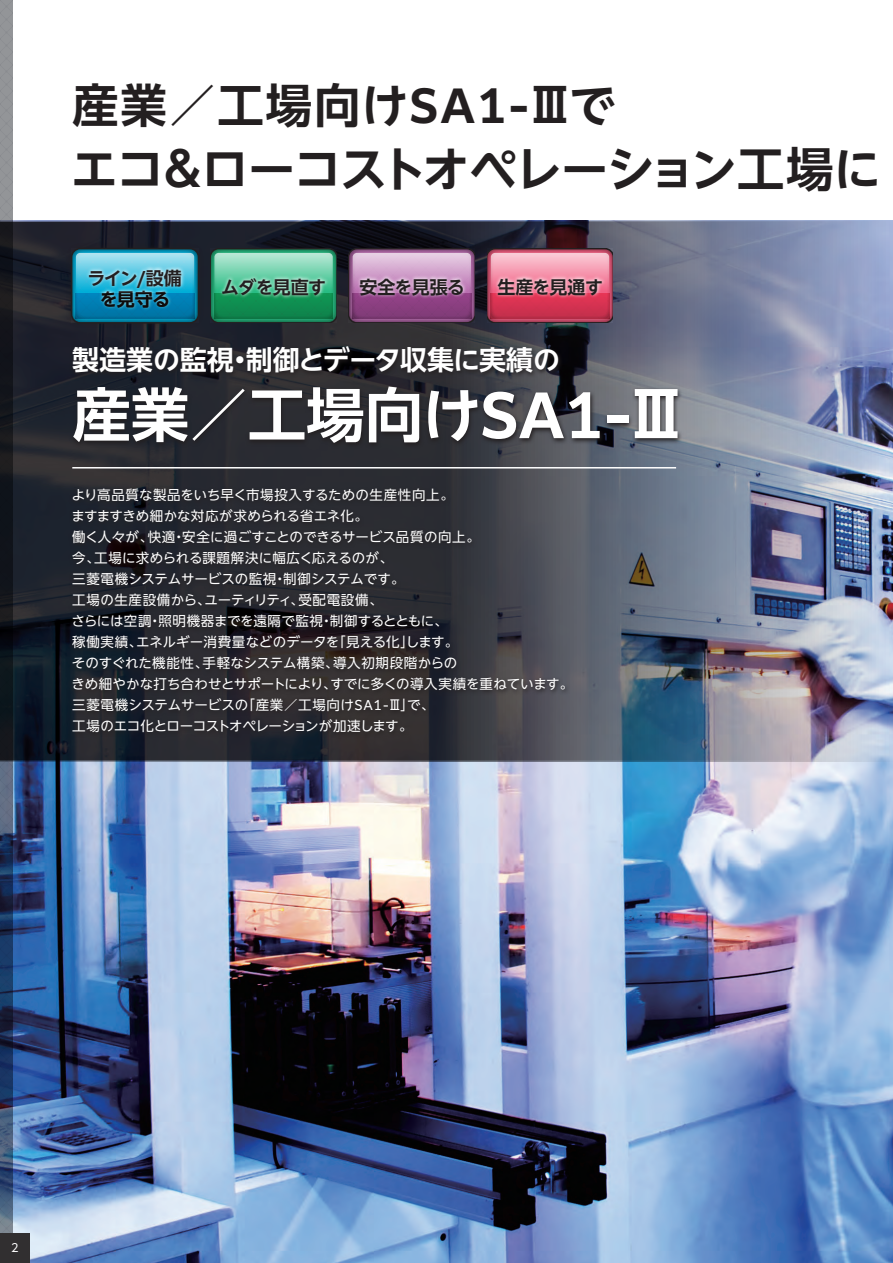
<style>
.page{position:relative;width:893px;height:1263px;background:#fff}
.page>*{position:absolute;margin:0;border:0;box-sizing:border-box;transform-origin:0 0}
.t1{font:700 58.5px "UD Shin Go NT Pro De";color:#fff}
.t2{font:700 47.25px "UD Shin Go NT Pro De";letter-spacing:-.025em;color:#231f20}
.t3{font:700 46.5px "UD Shin Go NT Pro De";letter-spacing:.04em;color:#231f20}
.t4{font:700 27px "UD Shin Go NT Pro De";letter-spacing:-.01em;color:#fff}
.t5{font:700 18px/21px "UD Shin Go NT Pro De";letter-spacing:-.045em;color:#231f20;text-align:center}
.t6{font:13.5px/21px "UD Shin Go NT Pro";letter-spacing:.005em;color:#fff}
.t7{font:11.25px "UD Shin Go Pro";color:#fff}
.s1{font-family:"Clarimo UDPE";font-weight:600}
.s2{font-family:"Clarimo UDPE";font-weight:600;font-size:61.5px}
.s3{font-size:61.5px}
.s4{font-family:"Clarimo UDPE"}
</style>
<div class="page">
<img style="left:0;top:0;width:893px;height:1263px">
<hr style="left:72px;top:467px;width:604px;height:1px;background:#fff">
<svg style="left:69px;top:344px;width:613px;height:105px;background:#303136"></svg>
<svg style="left:69px;top:486px;width:501px;height:252px;background:#2d2d33"></svg>
<svg style="left:211px;top:249px;width:125px;height:74px;background:#4da983"></svg>
<img style="left:216px;top:272px;width:115px;height:34px">
<div style="left:67px;top:244px;width:137px;height:84px;background:#231f20;opacity:.5"></div>
<svg style="left:72px;top:249px;width:126px;height:74px"></svg>
<div style="left:71px;top:248px;width:128px;height:76px;border:2px solid #231f20;border-radius:9px"></div>
<svg style="left:76px;top:253px;width:118px;height:66px;background:#4eb4d4"></svg>
<svg style="left:349px;top:249px;width:126px;height:74px;background:#a776a0"></svg>
<img style="left:354px;top:273px;width:116px;height:33px">
<svg style="left:487px;top:249px;width:126px;height:74px;background:#d16c82"></svg>
<img style="left:492px;top:273px;width:116px;height:33px">
<div style="left:0;top:1233px;width:30px;height:30px;background:#312f30"></div>
<h3 class="t3" style="left:72px;top:68px;width:545px">産業／工場向け<span class="s1">SA1-</span>Ⅲで</h3>
<h2 class="t2" style="left:71px;top:131px;width:812px">エコ＆ローコストオペレーション工場に</h2>
<h3 class="t5" style="left:88px;top:267px;width:96px">ライン<span class="s1">/</span>設備を見守る</h3>
<h3 class="t5" style="left:360px;top:276px;width:107px">安全を見張る</h3>
<h3 class="t5" style="left:497px;top:276px;width:107px">生産を見通す</h3>
<h3 class="t5" style="left:221px;top:276px;width:107px">ムダを見直す</h3>
<h3 class="t4" style="left:72px;top:338px;width:489px">製造業の監視・制御とデータ収集に実績の</h3>
<h1 class="t1" style="left:72px;top:367px;width:616px">産業／工場向け<span class="s2">SA1-</span><span class="s3">Ⅲ</span></h1>
<p class="t6" style="left:71px;top:484px;width:503px">より高品質な製品をいち早く市場投入するための生産性向上。<br>ますますきめ細かな対応が求められる省エネ化。<br>働く人々が、快適・安全に過ごすことのできるサービス品質の向上。<br>今、工場に求められる課題解決に幅広く応えるのが、<br>三菱電機システムサービスの監視・制御システムです。<br>工場の生産設備から、ユーティリティ、受配電設備、<br>さらには空調・照明機器までを遠隔で監視・制御するとともに、<br>稼働実績、エネルギー消費量などのデータを「見える化」します。<br>そのすぐれた機能性、手軽なシステム構築、導入初期段階からの<br>きめ細やかな打ち合わせとサポートにより、すでに多くの導入実績を重ねています。三菱電機システムサービスの「産業／工場向け<span class="s4">SA1-</span>Ⅲ」で、<br>工場のエコ化とローコストオペレーションが加速します。</p>
<p class="t7" style="left:11px;top:1239px;width:9px">2</p>
</div>
